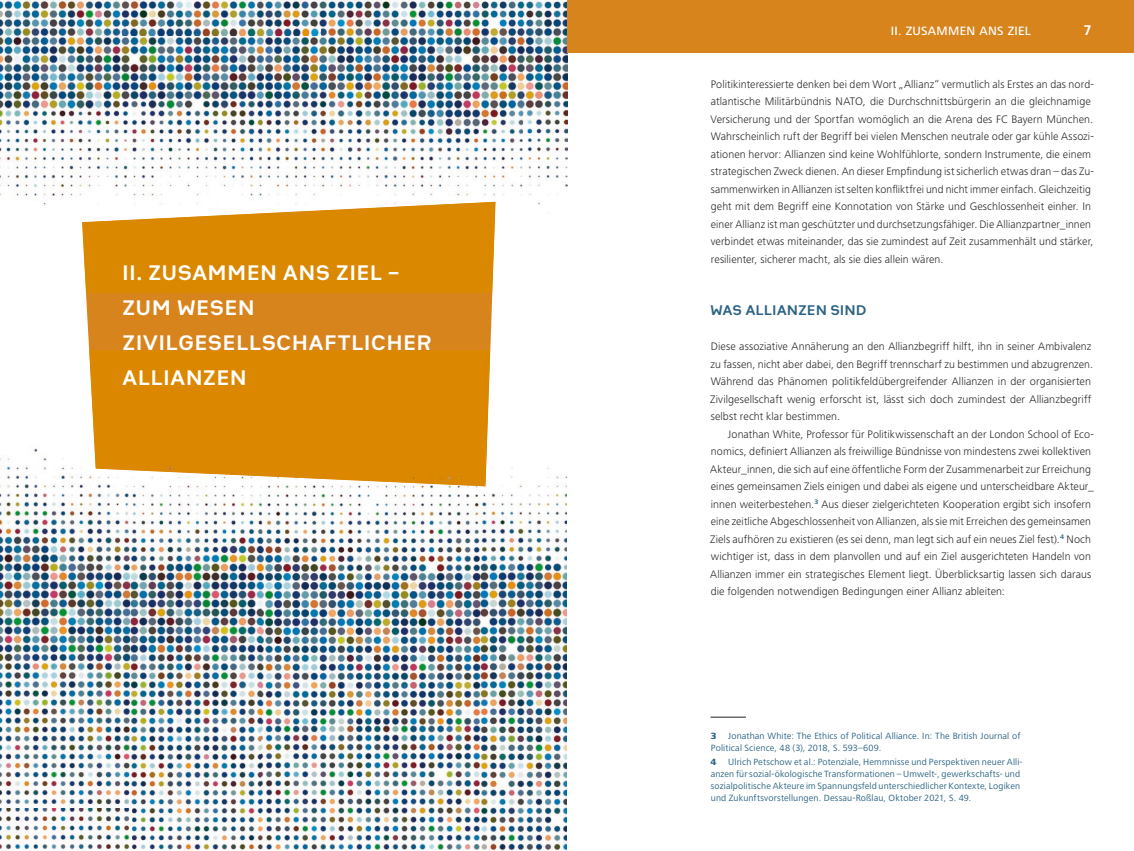
<style>
.page{position:relative;width:1134px;height:851px;background:#fff}
.page>*{position:absolute;margin:0;border:0;box-sizing:border-box;transform-origin:0 0}
.t1{font:700 22.5px/35px "Heimat Sans";letter-spacing:.01em;color:#fff}
.t2{font:700 15px "Heimat Sans";letter-spacing:-.005em;color:#2c6384}
.t3{font:700 15px "Heimat Sans";color:#fff}
.t4{font:500 12.5px "Frutiger Next LT";letter-spacing:.025em;color:#fff}
.t5{font:300 11.25px/17.5px "Frutiger Next LT";letter-spacing:.005em;color:#231f20}
.t6{font:9.38px/12px "Frutiger Next LT";letter-spacing:.015em;color:#2c6384}
.t7{font:800 9.38px "Frutiger Next LT";color:#2c6384}
.s1{font-weight:800}
</style>
<div class="page">
<div style="left:86px;top:293px;width:407px;height:57px;background:#d8841c"></div>
<img style="left:0;top:0;width:523px;height:209px">
<img style="left:523px;top:0;width:44px;height:213px">
<img style="left:122px;top:27px;width:198px;height:8px">
<img style="left:82px;top:202px;width:413px;height:91px">
<img style="left:0;top:448px;width:130px;height:402px">
<img style="left:480px;top:350px;width:87px;height:500px">
<img style="left:130px;top:486px;width:131px;height:364px">
<img style="left:261px;top:486px;width:219px;height:364px">
<img style="left:89px;top:350px;width:401px;height:136px">
<div style="left:567px;top:0;width:567px;height:52px;background:#d8841c"></div>
<hr style="left:710px;top:716px;width:36px;height:1px;background:#231f20">
<h1 class="t1" style="left:122px;top:254px;width:311px">II. ZUSAMMEN ANS ZIEL –<br>ZUM WESEN<br>ZIVILGESELLSCHAFTLICHER<br>ALLIANZEN</h1>
<p class="t4" style="left:891px;top:24px;width:142px">II. ZUSAMMEN ANS ZIEL</p>
<h2 class="t3" style="left:1083px;top:20px;width:10px">7</h2>
<p class="t4" style="left:873px;top:24px;width:142px">II. ZUSAMMEN ANS ZIEL</p>
<p class="t5" style="left:710px;top:75px;width:385px">Politikinteressierte denken bei dem Wort „Allianz“ vermutlich als Erstes an das nord&shy;atlantische Militärbündnis NATO, die Durchschnittsbürgerin an die gleichnamige Versicherung und der Sportfan womöglich an die Arena des FC Bayern München.<br>Wahrscheinlich ruft der Begriff bei vielen Menschen neutrale oder gar kühle Assozi&shy;ationen hervor: Allianzen sind keine Wohlfühlorte, sondern Instrumente, die einem strategischen Zweck dienen. An dieser Empfindung ist sicherlich etwas dran – das Zu&shy;sammenwirken in Allianzen ist selten konfliktfrei und nicht immer einfach. Gleichzeitig geht mit dem Begriff eine Konnotation von Stärke und Geschlossenheit einher. In einer Allianz ist man geschützter und durchsetzungsfähiger. Die Allianzpartner_innen verbindet etwas miteinander, das sie zumindest auf Zeit zusammenhält und stärker, resilienter, sicherer macht, als sie dies allein wären.</p>
<h2 class="t2" style="left:710px;top:300px;width:158px">WAS ALLIANZEN SIND</h2>
<p class="t5" style="left:710px;top:338px;width:384px">Diese assoziative Annäherung an den Allianzbegriff hilft, ihn in seiner Ambivalenz zu fassen, nicht aber dabei, den Begriff trennscharf zu bestimmen und abzugrenzen.<br>Während das Phänomen politikfeldübergreifender Allianzen in der organisierten Zivilgesellschaft wenig erforscht ist, lässt sich doch zumindest der Allianzbegriff selbst recht klar bestimmen.</p>
<p class="t5" style="left:710px;top:425px;width:385px;text-indent:18px">Jonathan White, Professor für Politikwissenschaft an der London School of Eco&shy;nomics, definiert Allianzen als freiwillige Bündnisse von mindestens zwei kollektiven Akteur_innen, die sich auf eine öffentliche Form der Zusammenarbeit zur Erreichung eines gemeinsamen Ziels einigen und dabei als eigene und unterscheidbare Akteur_ innen weiterbestehen.<sup>3</sup> Aus dieser zielgerichteten Kooperation ergibt sich insofern eine zeitliche Abgeschlossenheit von Allianzen, als sie mit Erreichen des gemeinsamen Ziels aufhören zu existieren (es sei denn, man legt sich auf ein neues Ziel fest).<sup>4</sup> Noch wichtiger ist, dass in dem planvollen und auf ein Ziel ausgerichteten Handeln von Allianzen immer ein strategisches Element liegt. Überblicksartig lassen sich daraus die folgenden notwendigen Bedingungen einer Allianz ableiten:</p>
<p class="t6" style="left:711px;top:729px;width:311px"><span class="s1">3</span> Jonathan White: The Ethics of Political Alliance. In: The British Journal of<br>Political Science, 48 (3), 2018, S. 593–609.</p>
<p class="t7" style="left:710px;top:756px;width:7px">4</p>
<p class="t6" style="left:711px;top:756px;width:313px;text-indent:18px">Ulrich Petschow et al.: Potenziale, Hemmnisse und Perspektiven neuer Alli&shy;anzen für sozial-ökologische Transformationen – Umwelt-, gewerkschafts- und sozialpolitische Akteure im Spannungsfeld unterschiedlicher Kontexte, Logiken und Zukunftsvorstellungen. Dessau-Roßlau, Oktober 2021, S. 49.</p>
</div>
